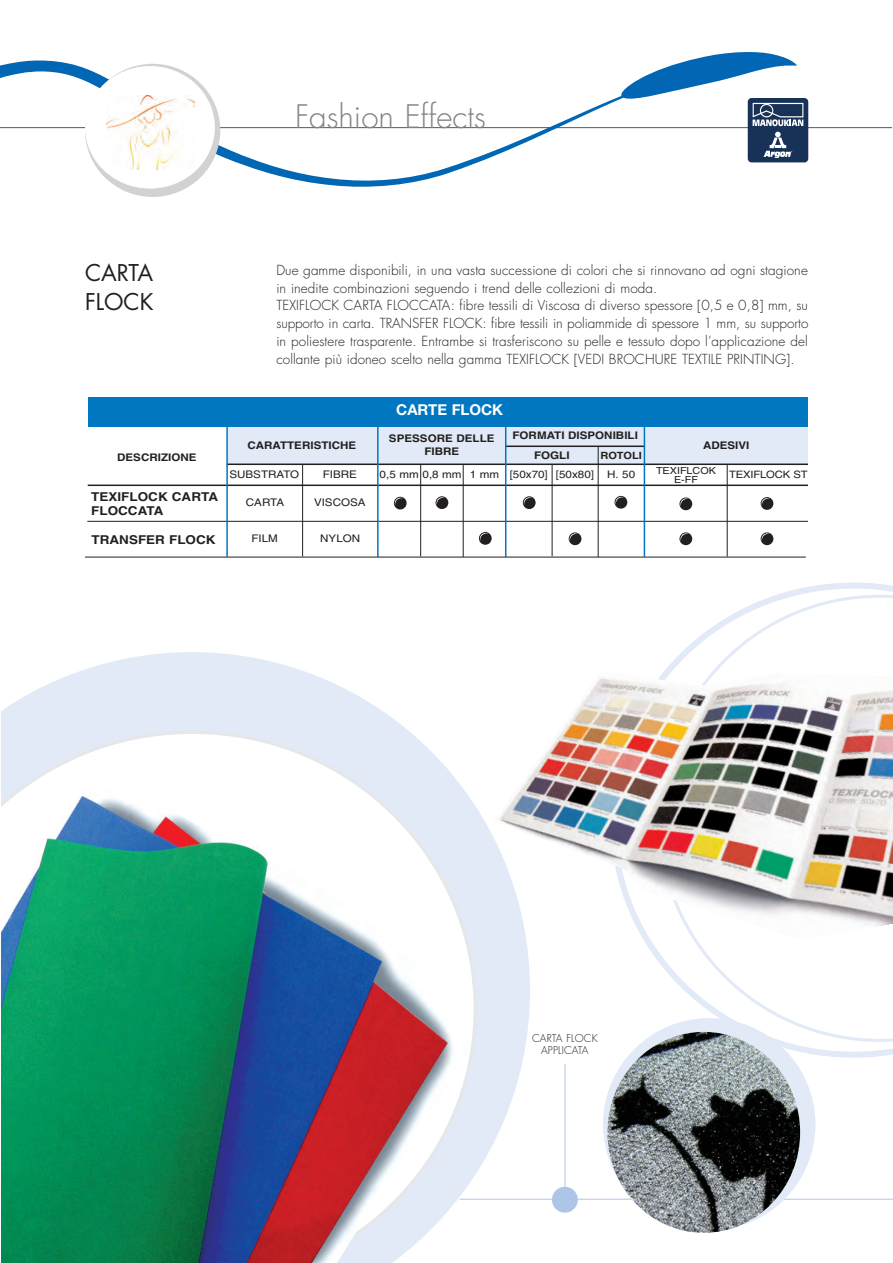
<style>
.page{position:relative;width:893px;height:1263px;background:#fff}
.page>*{position:absolute;margin:0;border:0;box-sizing:border-box;transform-origin:0 0}
.t1{font:300 31.5px "Futura";color:#808285}
.t2{font:22.5px/28.5px "Futura";color:#231f20}
.t3{font:700 15px "Helvetica Neue";color:#fff}
.t4{font:300 13.5px/17.7px "Futura";letter-spacing:.005em;color:#231f20}
.t5{font:700 12.15px/13.5px "Helvetica";color:#231f20;scale:1.11 1}
.t6{font:700 10.5px/13.5px "Helvetica";color:#231f20;text-align:center;scale:1.11 1}
.t7{font:10.5px "Helvetica";color:#231f20;scale:1.11 1}
.t8{font:300 10.5px/12px "Futura";letter-spacing:.01em;color:#231f20;text-align:center}
.t9{font:10.2px "Helvetica";letter-spacing:-.015em;color:#231f20;scale:1.11 1}
.t10{font:700 10.05px "Helvetica";color:#231f20;scale:1.11 1}
.t11{font:9.75px/9px "Helvetica";color:#231f20;text-align:center;scale:1.11 1}
</style>
<div class="page">
<hr style="left:78px;top:1199px;width:815px;height:1px;background:#adc6e7">
<div style="left:228px;top:427px;width:580px;height:36px;background:#e1eaf6"></div>
<svg style="left:777px;top:583px;width:116px;height:475px"></svg>
<svg style="left:664px;top:595px;width:229px;height:447px"></svg>
<div style="left:88px;top:397px;width:720px;height:29px;background:#0077c0"></div>
<hr style="left:506px;top:445px;width:138px;height:2px;background:#231f20">
<hr style="left:87px;top:521px;width:721px;height:1px;background:#231f20">
<hr style="left:227px;top:463px;width:581px;height:2px;background:#231f20">
<hr style="left:88px;top:484px;width:720px;height:2px;background:#231f20">
<hr style="left:302px;top:465px;width:1px;height:91px;background:#231f20">
<hr style="left:377px;top:426px;width:2px;height:131px;background:#0077c0">
<hr style="left:420px;top:465px;width:1px;height:91px;background:#231f20">
<hr style="left:463px;top:465px;width:1px;height:92px;background:#231f20">
<hr style="left:505px;top:426px;width:1px;height:131px;background:#0077c0">
<hr style="left:552px;top:465px;width:1px;height:91px;background:#231f20">
<hr style="left:598px;top:446px;width:1px;height:111px;background:#231f20">
<hr style="left:644px;top:426px;width:1px;height:131px;background:#0077c0">
<hr style="left:727px;top:464px;width:1px;height:93px;background:#231f20">
<hr style="left:226px;top:425px;width:2px;height:132px;background:#0077c0">
<div style="left:394px;top:497px;width:13px;height:12px;background:#231f20;border-radius:50%"></div>
<svg style="left:395px;top:498px;width:8px;height:7px"></svg>
<div style="left:436px;top:496px;width:12px;height:13px;background:#231f20;border-radius:50%"></div>
<svg style="left:437px;top:497px;width:8px;height:6px"></svg>
<svg style="left:479px;top:532px;width:13px;height:13px"></svg>
<svg style="left:480px;top:533px;width:8px;height:8px"></svg>
<svg style="left:523px;top:496px;width:13px;height:13px"></svg>
<svg style="left:524px;top:497px;width:8px;height:8px"></svg>
<div style="left:569px;top:532px;width:12px;height:13px;background:#231f20;border-radius:50%"></div>
<svg style="left:570px;top:533px;width:8px;height:8px"></svg>
<div style="left:615px;top:496px;width:12px;height:13px;background:#231f20;border-radius:50%"></div>
<svg style="left:615px;top:497px;width:9px;height:8px"></svg>
<div style="left:679px;top:497px;width:13px;height:13px;background:#231f20;border-radius:50%"></div>
<svg style="left:680px;top:498px;width:9px;height:8px"></svg>
<svg style="left:679px;top:532px;width:13px;height:13px"></svg>
<svg style="left:680px;top:533px;width:9px;height:8px"></svg>
<div style="left:761px;top:497px;width:12px;height:13px;background:#231f20;border-radius:50%"></div>
<svg style="left:762px;top:498px;width:8px;height:6px"></svg>
<div style="left:761px;top:532px;width:12px;height:13px;background:#231f20;border-radius:50%"></div>
<svg style="left:762px;top:533px;width:8px;height:6px"></svg>
<svg style="left:1px;top:652px;width:530px;height:548px"></svg>
<svg style="left:1px;top:731px;width:476px;height:469px"></svg>
<div style="left:603px;top:1018px;width:212px;height:212px;background:#e1eaf6;border-radius:50%"></div>
<img style="left:607px;top:1032px;width:193px;height:201px">
<hr style="left:85px;top:557px;width:721px;height:1px;background:#231f20">
<img style="left:1px;top:787px;width:470px;height:476px">
<div style="left:552px;top:1187px;width:26px;height:26px;background:#adc6e7;border-radius:50%"></div>
<hr style="left:565px;top:1064px;width:1px;height:135px;background:#adc6e7">
<img style="left:493px;top:671px;width:400px;height:298px">
<hr style="left:0;top:127px;width:892px;height:1px;background:#57585a">
<svg style="left:0;top:52px;width:797px;height:135px"></svg>
<div style="left:748px;top:98px;width:60px;height:64px;background:#183157;border-radius:4px"></div>
<svg style="left:763px;top:132px;width:29px;height:26px"></svg>
<svg style="left:752px;top:102px;width:52px;height:24px"></svg>
<div style="left:85px;top:64px;width:135px;height:133px;background:#d1d2d4;border-radius:50%"></div>
<div style="left:85px;top:66px;width:129px;height:122px;background:#fff;border-radius:50%"></div>
<img style="left:107px;top:95px;width:87px;height:74px">
<h1 class="t1" style="left:295px;top:102px;width:192px">Fashion Effects</h1>
<h2 class="t2" style="left:85px;top:261px;width:70px">CARTA<br>FLOCK</h2>
<p class="t4" style="left:276px;top:262px;width:533px">Due gamme disponibili, in una vasta successione di colori che si rinnovano ad ogni stagione in inedite combinazioni seguendo i trend delle collezioni di moda.<br>TEXIFLOCK CARTA FLOCCATA: fibre tessili di Viscosa di diverso spessore [0,5 e 0,8] mm, su supporto in carta. TRANSFER FLOCK: fibre tessili in poliammide di spessore 1 mm, su supporto in poliestere trasparente. Entrambe si trasferiscono su pelle e tessuto dopo l’applicazione del collante più idoneo scelto nella gamma TEXIFLOCK [VEDI BROCHURE TEXTILE PRINTING].</p>
<p class="t6" style="left:117px;top:451px;width:73px">DESCRIZIONE</p>
<p class="t5" style="left:91px;top:491px;width:116px">TEXIFLOCK CARTA<br>FLOCCATA</p>
<p class="t5" style="left:92px;top:533px;width:113px">TRANSFER FLOCK</p>
<p class="t3" style="left:396px;top:404px;width:108px">CARTE FLOCK</p>
<p class="t6" style="left:247px;top:440px;width:100px">CARATTERISTICHE</p>
<p class="t6" style="left:389px;top:432px;width:97px">SPESSORE DELLE<br>FIBRE</p>
<p class="t6" style="left:534px;top:426px;width:95px;line-height:20.1px;text-align:left;text-indent:-22px">FORMATI DISPONIBILI<br>FOGLI</p>
<p class="t10" style="left:600px;top:451px;width:39px">ROTOLI</p>
<p class="t6" style="left:703px;top:439px;width:43px">ADESIVI</p>
<p class="t7" style="left:229px;top:471px;width:65px">SUBSTRATO</p>
<p class="t7" style="left:323px;top:471px;width:32px">FIBRE</p>
<p class="t7" style="left:380px;top:471px;width:232px">0,5 mm 0,8 mm 1 mm [50x70] [50x80] H. 50</p>
<p class="t11" style="left:656px;top:467px;width:56px">TEXIFLCOK<br>E-FF</p>
<p class="t9" style="left:729px;top:470px;width:72px">TEXIFLOCK ST</p>
<p class="t7" style="left:246px;top:499px;width:36px">CARTA</p>
<p class="t7" style="left:251px;top:535px;width:25px">FILM</p>
<p class="t7" style="left:314px;top:499px;width:48px">VISCOSA</p>
<p class="t7" style="left:320px;top:535px;width:38px">NYLON</p>
<p class="t8" style="left:532px;top:1033px;width:67px">CARTA FLOCK<br>APPLICATA</p>
</div>
